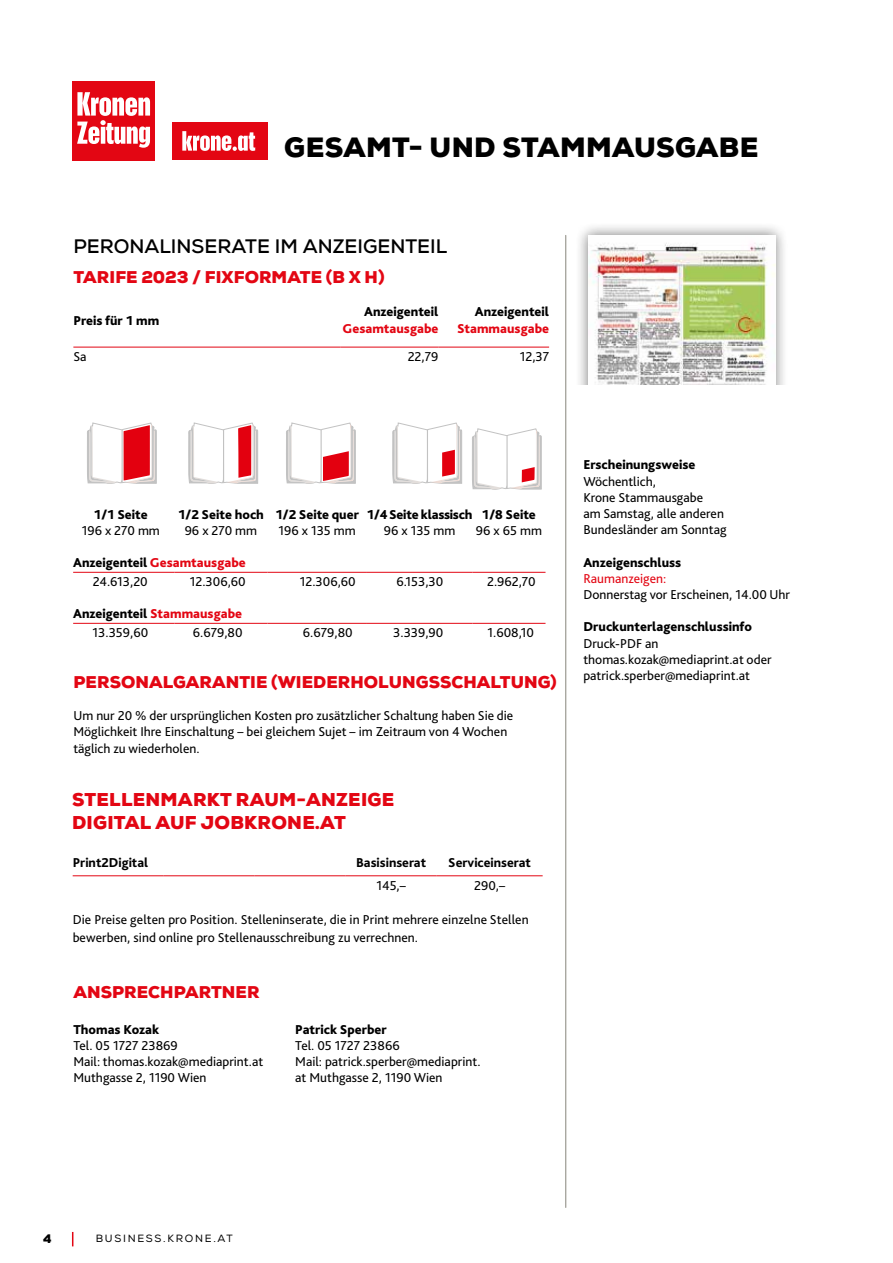
<style>
.page{position:relative;width:893px;height:1263px;background:#fff}
.page>*{position:absolute;margin:0;border:0;box-sizing:border-box;transform-origin:0 0}
.t1{font:900 27px "Nexa";letter-spacing:.015em;color:#000}
.t2{font:700 19.5px "Nexa";color:#000}
.t3{font:900 18px/22.5px "Nexa";letter-spacing:.015em;color:#e30613}
.t4{font:900 16.5px "Nexa";letter-spacing:.005em;color:#e30613}
.t5{font:13.5px/16.2px "Bliss Pro";color:#000}
.t6{font:800 13.5px/19.5px "Bliss Pro";color:#000}
.t7{font:800 13.5px/19.5px "Bliss Pro";color:#e30613}
.t8{font:800 13.5px "Bliss Pro";color:#000}
.t9{font:800 13.5px "Bliss Pro";letter-spacing:-.02em;color:#000}
.t10{font:13.5px "Bliss Pro";color:#e30613}
.t11{font:900 12px "Nexa";color:#000}
.t12{font:10.5px "Nexa";letter-spacing:.165em;color:#000}
.s1{color:#000}
.s2{font-weight:400;color:#000}
.s3{color:#e30613}
.s4{font-weight:400}
</style>
<div class="page">
<svg style="left:72px;top:1232px;width:1px;height:14px"></svg>
<div style="left:575px;top:222px;width:214px;height:218px;background:#000;opacity:.5"></div>
<img style="left:588px;top:235px;width:187px;height:150px">
<div style="left:0;top:385px;width:873px;height:68px;background:#fff"></div>
<svg style="left:286px;top:422px;width:70px;height:62px"></svg>
<svg style="left:392px;top:422px;width:70px;height:62px"></svg>
<svg style="left:472px;top:428px;width:70px;height:62px"></svg>
<hr style="left:73px;top:572px;width:101px;height:1px;background:#e30613">
<hr style="left:174px;top:572px;width:93px;height:1px;background:#e30613">
<hr style="left:267px;top:572px;width:100px;height:1px;background:#e30613">
<hr style="left:367px;top:572px;width:105px;height:1px;background:#e30613">
<hr style="left:472px;top:572px;width:73px;height:1px;background:#e30613">
<hr style="left:73px;top:623px;width:101px;height:1px;background:#e30613">
<hr style="left:174px;top:623px;width:93px;height:1px;background:#e30613">
<hr style="left:267px;top:623px;width:100px;height:1px;background:#e30613">
<hr style="left:367px;top:623px;width:105px;height:1px;background:#e30613">
<hr style="left:472px;top:623px;width:73px;height:1px;background:#e30613">
<hr style="left:73px;top:347px;width:268px;height:1px;background:#e30613">
<hr style="left:341px;top:347px;width:97px;height:1px;background:#e30613">
<hr style="left:438px;top:347px;width:111px;height:1px;background:#e30613">
<svg style="left:188px;top:422px;width:70px;height:62px"></svg>
<svg style="left:87px;top:422px;width:70px;height:62px"></svg>
<hr style="left:73px;top:875px;width:91px;height:1px;background:#e30613">
<hr style="left:164px;top:875px;width:91px;height:1px;background:#e30613">
<hr style="left:255px;top:875px;width:91px;height:1px;background:#e30613">
<hr style="left:346px;top:875px;width:91px;height:1px;background:#e30613">
<hr style="left:437px;top:875px;width:106px;height:1px;background:#e30613">
<hr style="left:565px;top:235px;width:1px;height:972px;background:#87867c">
<div style="left:72px;top:81px;width:83px;height:80px;background:#e30613"></div>
<svg style="left:77px;top:92px;width:73px;height:56px"></svg>
<div style="left:172px;top:123px;width:96px;height:37px;background:#e30613"></div>
<svg style="left:182px;top:131px;width:73px;height:20px"></svg>
<h1 class="t1" style="left:284px;top:129px;width:476px">GESAMT- UND STAMMAUSGABE</h1>
<h2 class="t2" style="left:73px;top:234px;width:375px">PERONALINSERATE IM ANZEIGENTEIL</h2>
<p class="t4" style="left:73px;top:266px;width:313px">TARIFE 2023 / FIXFORMATE (B X H)</p>
<p class="t6" style="left:73px;top:310px;width:87px">Preis für 1 mm</p>
<p class="t6" style="left:364px;top:302px;width:76px">Anzeigenteil</p>
<p class="t7" style="left:343px;top:318px;width:97px">Gesamtausgabe</p>
<p class="t6" style="left:475px;top:302px;width:76px">Anzeigenteil</p>
<p class="t7" style="left:457px;top:318px;width:94px">Stammausgabe</p>
<p class="t5" style="left:73px;top:348px;width:15px">Sa</p>
<p class="t5" style="left:408px;top:348px;width:32px">22,79</p>
<p class="t5" style="left:520px;top:348px;width:31px">12,37</p>
<p class="t6" style="left:94px;top:504px;width:55px">1/1 Seite</p>
<p class="t5" style="left:82px;top:522px;width:80px">196 x 270 mm</p>
<p class="t6" style="left:178px;top:504px;width:87px">1/2 Seite hoch</p>
<p class="t5" style="left:185px;top:522px;width:74px">96 x 270 mm</p>
<p class="t6" style="left:275px;top:504px;width:85px">1/2 Seite quer</p>
<p class="t5" style="left:279px;top:522px;width:79px">196 x 135 mm</p>
<p class="t9" style="left:367px;top:506px;width:107px">1/4 Seite klassisch</p>
<p class="t5" style="left:384px;top:522px;width:73px">96 x 135 mm</p>
<p class="t6" style="left:482px;top:504px;width:55px">1/8 Seite</p>
<p class="t5" style="left:476px;top:522px;width:68px">96 x 65 mm</p>
<p class="t7" style="left:93px;top:552px;width:154px;text-indent:-20px"><span class="s1">Anzeigenteil</span> Gesamtausgabe<br><span class="s2">24.613,20</span></p>
<p class="t5" style="left:190px;top:573px;width:57px">12.306,60</p>
<p class="t5" style="left:300px;top:573px;width:57px">12.306,60</p>
<p class="t5" style="left:396px;top:573px;width:48px">6.153,30</p>
<p class="t5" style="left:487px;top:573px;width:50px">2.962,70</p>
<p class="t6" style="left:93px;top:603px;width:151px;text-indent:-19px">Anzeigenteil <span class="s3">Stammausgabe<br></span><span class="s4">13.359,60</span></p>
<p class="t5" style="left:193px;top:624px;width:51px">6.679,80</p>
<p class="t5" style="left:303px;top:624px;width:51px">6.679,80</p>
<p class="t5" style="left:393px;top:624px;width:52px">3.339,90</p>
<p class="t5" style="left:487px;top:624px;width:48px">1.608,10</p>
<p class="t4" style="left:73px;top:671px;width:485px">PERSONALGARANTIE (WIEDERHOLUNGSSCHALTUNG)</p>
<p class="t5" style="left:73px;top:707px;width:441px">Um nur 20 % der ursprünglichen Kosten pro zusätzlicher Schaltung haben Sie die<br>Möglichkeit Ihre Einschaltung – bei gleichem Sujet – im Zeitraum von 4 Wochen täglich zu wiederholen.</p>
<h3 class="t3" style="left:72px;top:788px;width:324px">STELLENMARKT RAUM-ANZEIGE<br>DIGITAL AUF JOBKRONE.AT</h3>
<p class="t8" style="left:73px;top:854px;width:77px">Print2Digital</p>
<p class="t8" style="left:356px;top:854px;width:72px">Basisinserat</p>
<p class="t8" style="left:448px;top:854px;width:84px">Serviceinserat</p>
<p class="t5" style="left:376px;top:877px;width:31px">145,–</p>
<p class="t5" style="left:474px;top:877px;width:33px">290,–</p>
<p class="t5" style="left:73px;top:911px;width:457px;line-height:18px">Die Preise gelten pro Position. Stelleninserate, die in Print mehrere einzelne Stellen bewerben, sind online pro Stellenausschreibung zu verrechnen.</p>
<p class="t4" style="left:73px;top:981px;width:188px">ANSPRECHPARTNER</p>
<p class="t6" style="left:73px;top:1019px;width:87px">Thomas Kozak</p>
<p class="t5" style="left:73px;top:1037px;width:191px">Tel. 05 1727 23869<br>Mail: thomas.kozak@mediaprint.at<br>Muthgasse 2, 1190 Wien</p>
<p class="t6" style="left:295px;top:1019px;width:93px">Patrick Sperber</p>
<p class="t5" style="left:295px;top:1037px;width:187px">Tel. 05 1727 23866<br>Mail: patrick.sperber@mediaprint. at Muthgasse 2, 1190 Wien</p>
<p class="t6" style="left:583px;top:455px;width:113px">Erscheinungsweise</p>
<p class="t5" style="left:583px;top:473px;width:145px">Wöchentlich,<br>Krone Stammausgabe<br>am Samstag, alle anderen<br>Bundesländer am Sonntag</p>
<p class="t6" style="left:583px;top:552px;width:99px">Anzeigenschluss</p>
<p class="t10" style="left:583px;top:570px;width:84px">Raumanzeigen:</p>
<p class="t5" style="left:583px;top:586px;width:208px">Donnerstag vor Erscheinen, 14.00 Uhr</p>
<p class="t6" style="left:583px;top:617px;width:170px">Druckunterlagenschlussinfo</p>
<p class="t5" style="left:583px;top:635px;width:190px">Druck-PDF an thomas.kozak@mediaprint.at oder patrick.sperber@mediaprint.at</p>
<p class="t11" style="left:43px;top:1230px;width:10px">4</p>
<p class="t12" style="left:96px;top:1232px;width:139px">BUSINESS.KRONE.AT</p>
</div>
